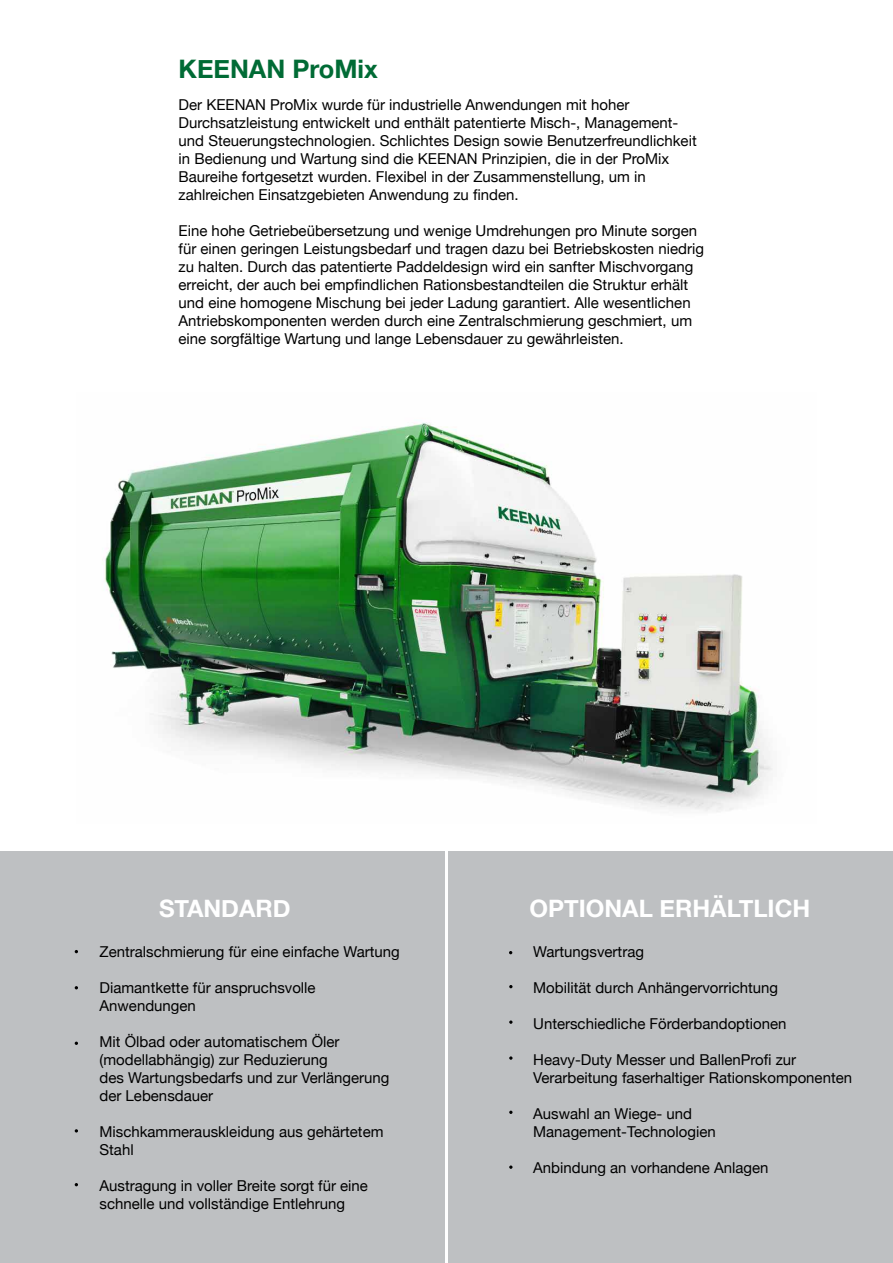
<style>
.page{position:relative;width:893px;height:1263px;background:#fff}
.page>*{position:absolute;margin:0;border:0;box-sizing:border-box;transform-origin:0 0}
.t1{font:700 25.5px "Helvetica Neue";color:#006b35}
.t2{font:700 24px "Helvetica Neue";color:#fff}
.t3{font:15px/18px "Helvetica Neue";color:#000}
</style>
<div class="page">
<div style="left:0;top:851px;width:893px;height:412px;background:#bec0c2"></div>
<img style="left:104px;top:422px;width:669px;height:390px">
<hr style="left:445px;top:838px;width:3px;height:425px;background:#fff">
<svg style="left:509px;top:985px;width:4px;height:3px"></svg>
<svg style="left:509px;top:1020px;width:4px;height:4px"></svg>
<svg style="left:509px;top:1056px;width:4px;height:4px"></svg>
<svg style="left:509px;top:1110px;width:4px;height:4px"></svg>
<svg style="left:509px;top:1165px;width:4px;height:4px"></svg>
<h1 class="t1" style="left:179px;top:49px;width:201px">KEENAN ProMix</h1>
<p class="t3" style="left:179px;top:97px;width:520px">Der KEENAN ProMix wurde für industrielle Anwendungen mit hoher Durchsatzleistung entwickelt und enthält patentierte Misch-, Management&shy;und Steuerungstechnologien. Schlichtes Design sowie Benutzerfreundlichkeit in Bedienung und Wartung sind die KEENAN Prinzipien, die in der ProMix Baureihe fortgesetzt wurden. Flexibel in der Zusammenstellung, um in zahlreichen Einsatzgebieten Anwendung zu finden.</p>
<p class="t3" style="left:179px;top:223px;width:527px">Eine hohe Getriebeübersetzung und wenige Umdrehungen pro Minute sorgen für einen geringen Leistungsbedarf und tragen dazu bei Betriebskosten niedrig zu halten. Durch das patentierte Paddeldesign wird ein sanfter Mischvorgang erreicht, der auch bei empfindlichen Rationsbestandteilen die Struktur erhält und eine homogene Mischung bei jeder Ladung garantiert. Alle wesentlichen Antriebskomponenten werden durch eine Zentralschmierung geschmiert, um eine sorgfältige Wartung und lange Lebensdauer zu gewährleisten.</p>
<h2 class="t2" style="left:159px;top:890px;width:133px">STANDARD</h2>
<p class="t3" style="left:100px;top:943px;width:302px">Zentralschmierung für eine einfache Wartung</p>
<p class="t3" style="left:100px;top:979px;width:218px">Diamantkette für anspruchsvolle<br>Anwendungen</p>
<p class="t3" style="left:100px;top:1033px;width:292px">Mit Ölbad oder automatischem Öler (modellabhängig) zur Reduzierung<br>des Wartungsbedarfs und zur Verlängerung der Lebensdauer</p>
<p class="t3" style="left:100px;top:1123px;width:285px">Mischkammerauskleidung aus gehärtetem<br>Stahl</p>
<p class="t3" style="left:100px;top:1177px;width:270px">Austragung in voller Breite sorgt für eine schnelle und vollständige Entlehrung</p>
<h2 class="t2" style="left:529px;top:890px;width:282px">OPTIONAL ERHÄLTLICH</h2>
<p class="t3" style="left:533px;top:943px;width:112px">Wartungsvertrag</p>
<p class="t3" style="left:533px;top:979px;width:247px">Mobilität durch Anhängervorrichtung</p>
<p class="t3" style="left:533px;top:1015px;width:255px">Unterschiedliche Förderbandoptionen</p>
<p class="t3" style="left:533px;top:1051px;width:320px">Heavy-Duty Messer und BallenProfi zur<br>Verarbeitung faserhaltiger Rationskomponenten</p>
<p class="t3" style="left:533px;top:1105px;width:184px">Auswahl an Wiege- und<br>Management-Technologien</p>
<p class="t3" style="left:533px;top:1159px;width:237px">Anbindung an vorhandene Anlagen</p>
</div>
